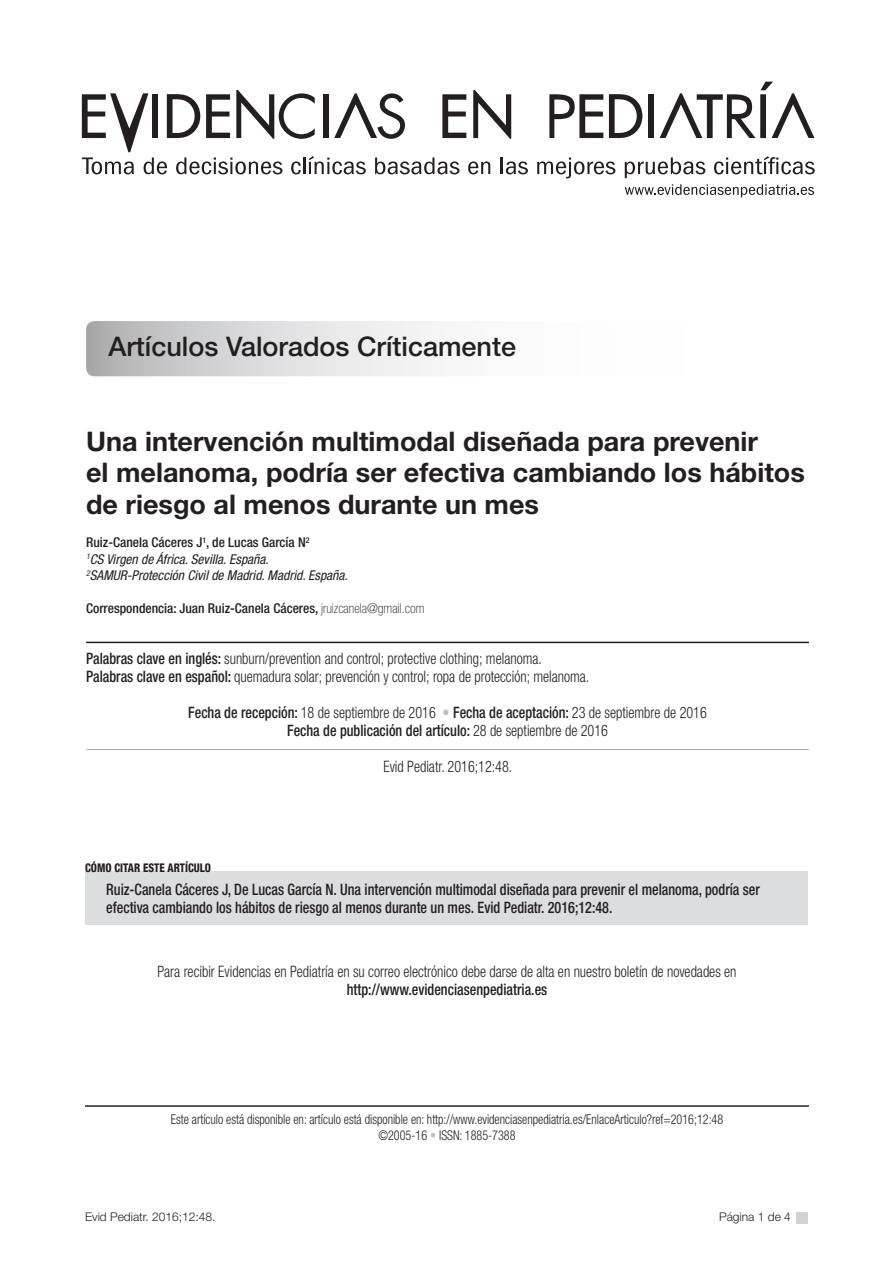
<style>
.page{position:relative;width:893px;height:1263px;background:#fff}
.page>*{position:absolute;margin:0;border:0;box-sizing:border-box;transform-origin:0 0}
.t1{font:700 27px/31.5px "Helvetica Neue LT Std";color:#231f20}
.t2{font:500 27px "Helvetica Neue";color:#231f20}
.t3{font:300 condensed 15.75px "Helvetica Neue LT Std";color:#231f20;scale:.9 1}
.t4{font:500 condensed 15.75px/18px "Helvetica Neue LT Std";color:#231f20;scale:.9 1}
.t5{font:300 condensed 13.5px/16.5px "Helvetica Neue LT Std";color:#231f20;text-align:center;scale:.9 1}
.t6{font:500 condensed 13.5px "Helvetica Neue LT Std";color:#231f20}
.t7{font:italic condensed 13.5px "Helvetica Neue LT Std";color:#231f20}
.t8{font:300 12px "Helvetica Neue";color:#231f20}
.t9{font:800 condensed 12px "Helvetica Neue LT Std";color:#231f20;scale:.9 1}
.s1{font-weight:100}
.s2{font-weight:500}
.s3{color:#bcbdc0}
.s4{font-weight:300}
</style>
<div class="page">
<div style="left:797px;top:1212px;width:11px;height:11px;background:#d1d2d4"></div>
<svg style="left:537px;top:158px;width:78px;height:20px"></svg>
<svg style="left:625px;top:157px;width:80px;height:21px"></svg>
<svg style="left:714px;top:156px;width:101px;height:18px"></svg>
<svg style="left:625px;top:184px;width:189px;height:13px"></svg>
<svg style="left:549px;top:94px;width:54px;height:44px"></svg>
<div style="left:648px;top:94px;width:6px;height:44px;background:#231f20"></div>
<svg style="left:609px;top:94px;width:33px;height:44px"></svg>
<svg style="left:660px;top:82px;width:154px;height:56px"></svg>
<svg style="left:82px;top:90px;width:446px;height:84px"></svg>
<svg style="left:86px;top:321px;width:723px;height:55px"></svg>
<hr style="left:86px;top:642px;width:723px;height:1px;background:#231f20">
<hr style="left:86px;top:749px;width:723px;height:1px;background:#a8a9ad">
<div style="left:85px;top:871px;width:723px;height:53px;background:#dcdddf"></div>
<hr style="left:85px;top:1105px;width:724px;height:2px;background:#231f20">
<p class="t2" style="left:108px;top:330px;width:409px">Artículos Valorados Críticamente</p>
<p class="t1" style="left:86px;top:425px;width:720px">Una intervención multimodal diseñada para prevenir<br>el melanoma, podría ser efectiva cambiando los hábitos de riesgo al menos durante un mes</p>
<p class="t6" style="left:86px;top:535px;width:225px">Ruiz-Canela Cáceres J<sup>1</sup>, de Lucas García N<sup>2</sup></p>
<p class="t7" style="left:86px;top:551px;width:184px"><sup>1</sup>CS Virgen de África. Sevilla. España.</p>
<p class="t7" style="left:86px;top:568px;width:263px"><sup>2</sup>SAMUR-Protección Civil de Madrid. Madrid. España.</p>
<p class="t6" style="left:86px;top:601px;width:340px">Correspondencia: Juan Ruiz-Canela Cáceres, <span class="s1">jruizcanela@gmail.com</span></p>
<p class="t3" style="left:86px;top:650px;width:508px"><span class="s2">Palabras clave en inglés:</span> sunburn/prevention and control; protective clothing; melanoma.</p>
<p class="t3" style="left:86px;top:668px;width:561px"><span class="s2">Palabras clave en español:</span> quemadura solar; prevención y control; ropa de protección; melanoma.</p>
<p class="t3" style="left:188px;top:704px;width:578px"><span class="s2">Fecha de recepción:</span> 18 de septiembre de 2016 <span class="s3">•</span> <span class="s2">Fecha de aceptación:</span> 23 de septiembre de 2016</p>
<p class="t4" style="left:287px;top:722px;width:358px">Fecha de publicación del artículo: <span class="s4">28 de septiembre de 2016</span></p>
<p class="t3" style="left:383px;top:758px;width:145px">Evid Pediatr. 2016;12:48.</p>
<p class="t9" style="left:85px;top:860px;width:141px">CÓMO CITAR ESTE ARTÍCULO</p>
<p class="t4" style="left:106px;top:880px;width:728px">Ruiz-Canela Cáceres J, De Lucas García N. Una intervención multimodal diseñada para prevenir el melanoma, podría ser efectiva cambiando los hábitos de riesgo al menos durante un mes. Evid Pediatr. 2016;12:48.</p>
<p class="t3" style="left:157px;top:962px;width:645px">Para recibir Evidencias en Pediatría en su correo electrónico debe darse de alta en nuestro boletín de novedades en</p>
<p class="t4" style="left:347px;top:980px;width:224px">http://www.evidenciasenpediatria.es</p>
<p class="t5" style="left:171px;top:1111px;width:615px">Este artículo está disponible en: artículo está disponible en: http://www.evidenciasenpediatria.es/EnlaceArticulo?ref=2016;12:48 ©2005-16 <span class="s3">•</span> ISSN: 1885-7388</p>
<p class="t8" style="left:85px;top:1210px;width:132px">Evid Pediatr. 2016;12:48.</p>
<p class="t8" style="left:719px;top:1210px;width:73px">Página 1 de 4</p>
</div>
